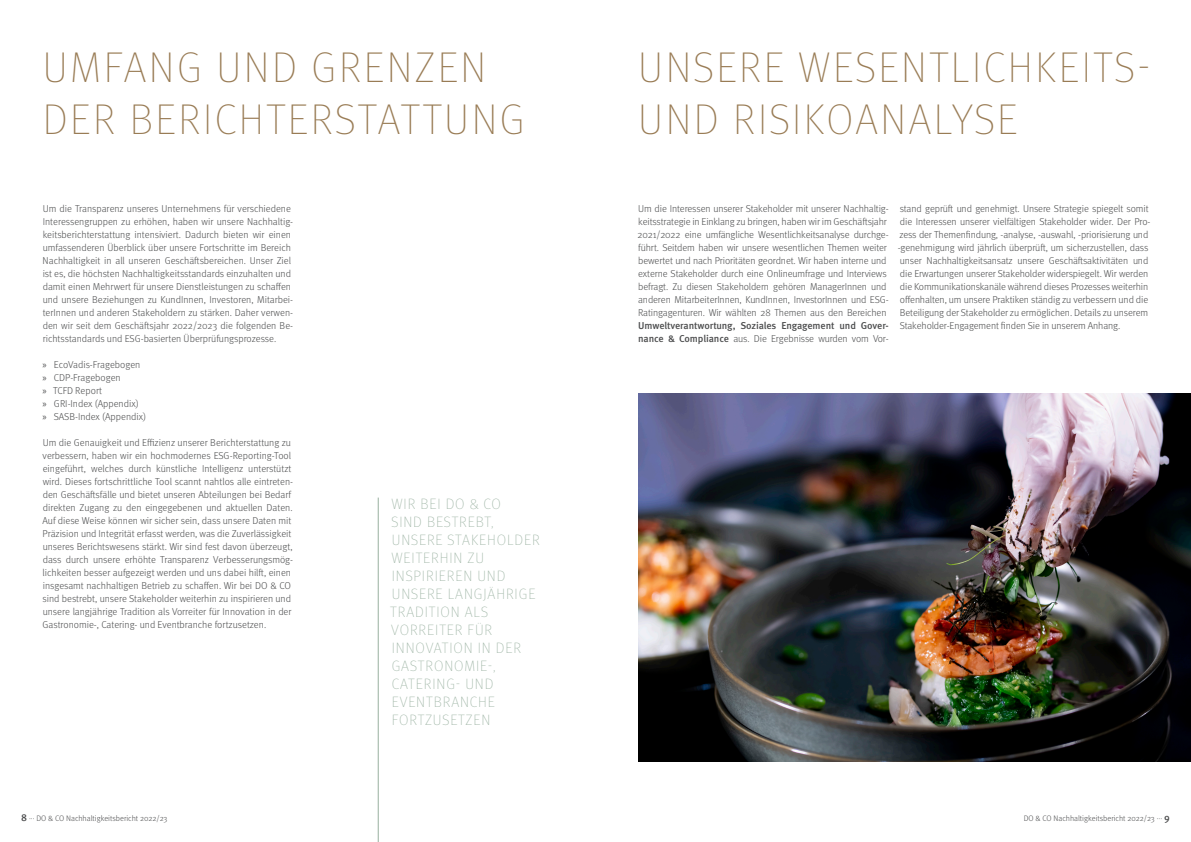
<style>
.page{position:relative;width:1191px;height:842px;background:#fff}
.page>*{position:absolute;margin:0;border:0;box-sizing:border-box;transform-origin:0 0}
.t1{font:100 43px/52px "Meta Pro";letter-spacing:.06em;color:#997c55}
.t2{font:100 15px/18px "Meta Pro";letter-spacing:.06em;color:#97af9e}
.t3{font:300 10px/13px "Meta Pro";letter-spacing:-.01em;color:#4b4c4d}
.t4{font:500 10px/13px "Meta Pro";letter-spacing:-.01em;color:#4b4c4d}
.t5{font:300 8px "Meta Pro";color:#4b4c4d}
.s1{font-family:"Myriad Pro";font-weight:400}
.s2{font-weight:300}
.s3{font-weight:500;font-size:10px}
</style>
<div class="page">
<hr style="left:378px;top:498px;width:1px;height:344px;background:#97af9e">
<img style="left:638px;top:394px;width:553px;height:368px">
<h1 class="t1" style="left:43px;top:39px;width:484px">UMFANG UND GRENZEN<br>DER BERICHTERSTATTUNG</h1>
<h1 class="t1" style="left:638px;top:39px;width:513px">UNSERE WESENTLICHKEITS-<br>UND RISIKOANALYSE</h1>
<p class="t3" style="left:43px;top:201px;width:252px">Um die Transparenz unseres Unternehmens für verschiedene Interessengruppen zu erhöhen, haben wir unsere Nachhaltig&shy;keitsberichterstattung intensiviert. Dadurch bieten wir einen umfassenderen Überblick über unsere Fortschritte im Bereich Nachhaltigkeit in all unseren Geschäftsbereichen. Unser Ziel ist es, die höchsten Nachhaltigkeitsstandards einzuhalten und damit einen Mehrwert für unsere Dienstleistungen zu schaffen und unsere Beziehungen zu KundInnen, Investoren, Mitarbei&shy;terInnen und anderen Stakeholdern zu stärken. Daher verwen&shy;den wir seit dem Geschäftsjahr 2022/2023 die folgenden Be&shy;richtsstandards und ESG-basierten Überprüfungsprozesse.</p>
<p class="t3" style="left:42px;top:357px;width:105px"><span class="s1">»</span> EcoVadis-Fragebogen <span class="s1">»</span> CDP-Fragebogen<br><span class="s1">»</span> TCFD Report<br><span class="s1">»</span> GRI-Index (Appendix)<br><span class="s1">»</span> SASB-Index (Appendix)</p>
<p class="t3" style="left:42px;top:435px;width:252px">Um die Genauigkeit und Effizienz unserer Berichterstattung zu verbessern, haben wir ein hochmodernes ESG-Reporting-Tool eingeführt, welches durch künstliche Intelligenz unterstützt wird. Dieses fortschrittliche Tool scannt nahtlos alle eintreten&shy;den Geschäftsfälle und bietet unseren Abteilungen bei Bedarf direkten Zugang zu den eingegebenen und aktuellen Daten.<br>Auf diese Weise können wir sicher sein, dass unsere Daten mit Präzision und Integrität erfasst werden, was die Zuverlässigkeit unseres Berichtswesens stärkt. Wir sind fest davon überzeugt, dass durch unsere erhöhte Transparenz Verbesserungsmög&shy;lichkeiten besser aufgezeigt werden und uns dabei hilft, einen insgesamt nachhaltigen Betrieb zu schaffen. Wir bei DO &amp; CO sind bestrebt, unsere Stakeholder weiterhin zu inspirieren und unsere langjährige Tradition als Vorreiter für Innovation in der Gastronomie-, Catering- und Eventbranche fortzusetzen.</p>
<h2 class="t2" style="left:390px;top:494px;width:151px">WIR BEI DO &amp; CO<br>SIND BESTREBT,<br>UNSERE STAKEHOLDER<br>WEITERHIN ZU<br>INSPIRIEREN UND<br>UNSERE LANGJÄHRIGE<br>TRADITION ALS<br>VORREITER FÜR<br>INNOVATION IN DER<br>GASTRONOMIE-,<br>CATERING- UND<br>EVENTBRANCHE<br>FORTZUSETZEN</h2>
<p class="t3" style="left:637px;top:201px;width:253px">Um die Interessen unserer Stakeholder mit unserer Nachhaltig&shy;keitsstrategie in Einklang zu bringen, haben wir im Geschäftsjahr 2021/2022 eine umfängliche Wesentlichkeitsanalyse durchge&shy;führt. Seitdem haben wir unsere wesentlichen Themen weiter bewertet und nach Prioritäten geordnet. Wir haben interne und externe Stakeholder durch eine Onlineumfrage und Interviews befragt. Zu diesen Stakeholdern gehören ManagerInnen und anderen MitarbeiterInnen, KundInnen, InvestorInnen und ESG-Ratingagenturen. Wir wählten 28 Themen aus den Bereichen</p>
<p class="t4" style="left:638px;top:318px;width:252px">Umweltverantwortung, Soziales Engagement und Gover&shy;nance &amp; Compliance <span class="s2">aus. Die Ergebnisse wurden vom Vor-</span></p>
<p class="t3" style="left:897px;top:201px;width:254px">stand geprüft und genehmigt. Unsere Strategie spiegelt somit die Interessen unserer vielfältigen Stakeholder wider. Der Pro&shy;zess der Themenfindung, -analyse, -auswahl, -priorisierung und -genehmigung wird jährlich überprüft, um sicherzustellen, dass unser Nachhaltigkeitsansatz unsere Geschäftsaktivitäten und die Erwartungen unserer Stakeholder widerspiegelt. Wir werden die Kommunikationskanäle während dieses Prozesses weiterhin offenhalten, um unsere Praktiken ständig zu verbessern und die Beteiligung der Stakeholder zu ermöglichen. Details zu unserem Stakeholder-Engagement finden Sie in unserem Anhang.</p>
<p class="t5" style="left:21px;top:812px;width:148px"><span class="s3">8</span> ··· DO &amp; CO Nachhaltigkeitsbericht 2022/23</p>
<p class="t5" style="left:1023px;top:812px;width:147px">DO &amp; CO Nachhaltigkeitsbericht 2022/23 ··· <span class="s3">9</span></p>
</div>
